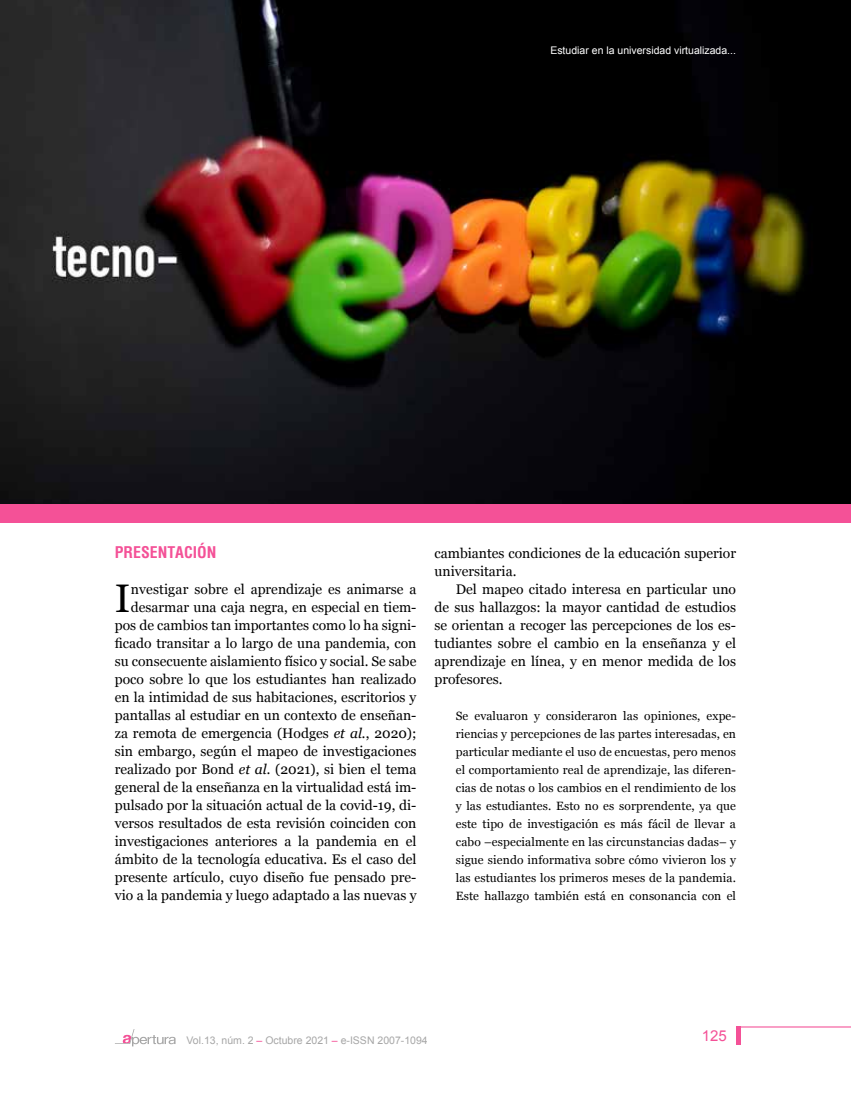
<style>
.page{position:relative;width:851px;height:1106px;background:#fff}
.page>*{position:absolute;margin:0;border:0;box-sizing:border-box;transform-origin:0 0}
.t1{font:39.9px "Georgia";color:#000}
.t2{font:700 condensed 15.75px "Helvetica";color:#f45197}
.t3{font:15px "Arial";color:#f45197}
.t4{font:13.8px/18px "Georgia";color:#000;text-align:right}
.t5{font:12px/18px "Georgia";letter-spacing:.01em;color:#000;text-align:justify}
.t6{font:10.5px "Arial";color:#a6a6a6}
.t7{font:10.5px "Arial";color:#fff}
.s1{font-style:italic}
.s2{color:#f45197}
</style>
<div class="page">
<svg style="left:115px;top:1029px;width:60px;height:17px"></svg>
<hr style="left:737px;top:1026px;width:113px;height:1px;background:#f45197">
<hr style="left:736px;top:1026px;width:4px;height:18px;background:#f45197">
<img style="left:0;top:0;width:850px;height:504px">
<div style="left:0;top:504px;width:850px;height:18px;background:#f45197"></div>
<p class="t7" style="left:550px;top:43px;width:187px">Estudiar en la universidad virtualizada...</p>
<p class="t2" style="left:115px;top:542px;width:103px">PRESENTACIÓN</p>
<h1 class="t1" style="left:115px;top:569px;width:17px">I</h1>
<p class="t4" style="left:115px;top:580px;width:303px">nvestigar sobre el aprendizaje es animarse a desarmar una caja negra, en especial en tiem&shy;pos de cambios tan importantes como lo ha signi&shy;ficado transitar a lo largo de una pandemia, con su consecuente aislamiento físico y social. Se sabe poco sobre lo que los estudiantes han realizado en la intimidad de sus habitaciones, escritorios y pantallas al estudiar en un contexto de enseñan&shy;za remota de emergencia (Hodges <span class="s1">et al.</span>, 2020); sin embargo, según el mapeo de investigaciones realizado por Bond <span class="s1">et al.</span> (2021), si bien el tema general de la enseñanza en la virtualidad está im&shy;pulsado por la situación actual de la covid-19, di&shy;versos resultados de esta revisión coinciden con investigaciones anteriores a la pandemia en el ámbito de la tecnología educativa. Es el caso del presente artículo, cuyo diseño fue pensado pre&shy;vio a la pandemia y luego adaptado a las nuevas y</p>
<p class="t4" style="left:434px;top:544px;width:303px;text-align:left">cambiantes condiciones de la educación superior universitaria.</p>
<p class="t4" style="left:434px;top:580px;width:303px;text-align:justify;text-indent:21px">Del mapeo citado interesa en particular uno de sus hallazgos: la mayor cantidad de estudios se orientan a recoger las percepciones de los es&shy;tudiantes sobre el cambio en la enseñanza y el aprendizaje en línea, y en menor medida de los profesores.</p>
<p class="t5" style="left:455px;top:706px;width:282px">Se evaluaron y consideraron las opiniones, expe&shy;riencias y percepciones de las partes interesadas, en particular mediante el uso de encuestas, pero menos el comportamiento real de aprendizaje, las diferen&shy;cias de notas o los cambios en el rendimiento de los y las estudiantes. Esto no es sorprendente, ya que este tipo de investigación es más fácil de llevar a cabo –especialmente en las circunstancias dadas– y sigue siendo informativa sobre cómo vivieron los y las estudiantes los primeros meses de la pandemia.<br>Este hallazgo también está en consonancia con el</p>
<p class="t6" style="left:186px;top:1033px;width:243px">Vol.13, núm. 2 <span class="s2">–</span> Octubre 2021 <span class="s2">–</span> e-ISSN 2007-1094</p>
<p class="t3" style="left:701px;top:1026px;width:27px">125</p>
</div>
